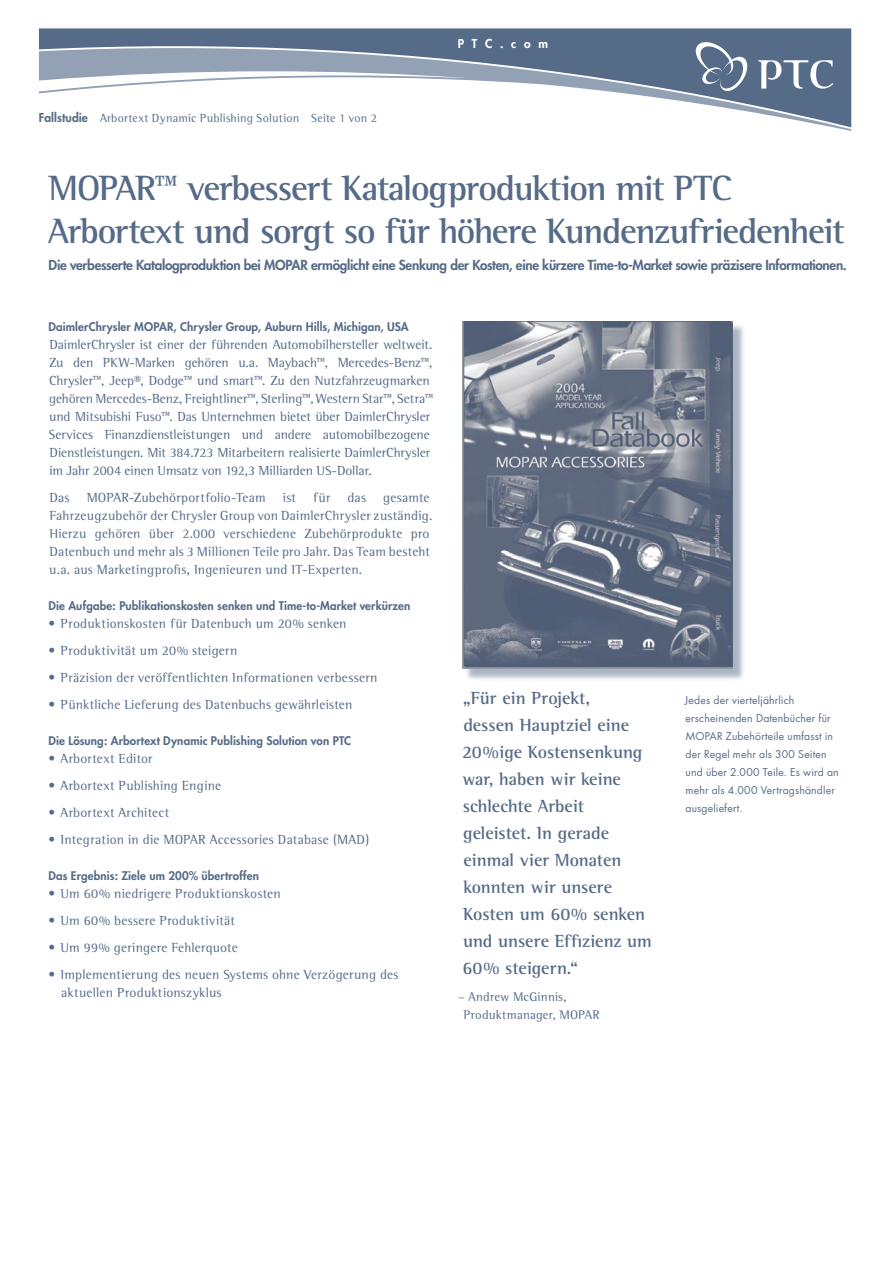
<style>
.page{position:relative;width:893px;height:1263px;background:#fff}
.page>*{position:absolute;margin:0;border:0;box-sizing:border-box;transform-origin:0 0}
.Headline{font:700 36px/43.5px "Rotis Semi Serif";letter-spacing:-.035em;color:#566b87}
.Pull_quote{font:700 18px/27px "Rotis Semi Serif";letter-spacing:-.005em;color:#566b87}
.Text{font:13.5px/18px "Rotis Semi Serif";letter-spacing:.005em;color:#566b87}
.Text_list{font:13.5px/18px "Rotis Semi Serif";letter-spacing:.015em;color:#566b87}
.Headline_subhead{font:800 13.5px "Futura Std";letter-spacing:-.025em;color:#566b87}
.Pull_quote_attribution{font:12.75px/18px "Rotis Semi Serif";letter-spacing:.015em;color:#566b87}
.t1{font:12px "Rotis Semi Serif";letter-spacing:.015em;color:#566b87}
.t2{font:800 12px "Futura Std";letter-spacing:.65em;color:#fff}
.Text_subhead{font:800 11.7px "Futura Std";letter-spacing:.01em;color:#566b87}
.t3{font:10.5px/18px "Futura Std";letter-spacing:.015em;color:#566b87}
.s1{font-family:"Futura Std";font-weight:800}
</style>
<div class="page">
<svg style="left:39px;top:28px;width:812px;height:99px"></svg>
<svg style="left:758px;top:60px;width:75px;height:29px"></svg>
<svg style="left:696px;top:41px;width:53px;height:50px;background:#77889e"></svg>
<div style="left:464px;top:323px;width:282px;height:359px;background:#566b87;opacity:.5"></div>
<img style="left:463px;top:321px;width:270px;height:348px">
<p class="t1" style="left:39px;top:111px;width:340px"><span class="s1">Fallstudie</span> Arbortext Dynamic Publishing Solution Seite 1 von 2</p>
<p class="t2" style="left:458px;top:36px;width:92px">PTC.com</p>
<p class="Headline" style="left:48px;top:166px;width:798px">MOPAR™ verbessert Katalogproduktion mit PTC<br>Arbortext und sorgt so für höhere Kundenzufriedenheit</p>
<p class="Headline_subhead" style="left:49px;top:257px;width:800px">Die verbesserte Katalogproduktion bei MOPAR ermöglicht eine Senkung der Kosten, eine kürzere Time-to-Market sowie präzisere Informationen.</p>
<p class="Text_subhead" style="left:49px;top:319px;width:362px">DaimlerChrysler MOPAR, Chrysler Group, Auburn Hills, Michigan, USA</p>
<p class="Text" style="left:49px;top:335px;width:386px">DaimlerChrysler ist einer der führenden Automobilhersteller weltweit.<br>Zu den PKW-Marken gehören u.a. Maybach™, Mercedes-Benz™, Chrysler™, Jeep®, Dodge™ und smart™. Zu den Nutzfahrzeugmarken gehören Mercedes-Benz, Freightliner™, Sterling™, Western Star™, Setra™ und Mitsubishi Fuso™. Das Unternehmen bietet über DaimlerChrysler Services Finanzdienstleistungen und andere automobilbezogene Dienstleistungen. Mit 384.723 Mitarbeitern realisierte DaimlerChrysler im Jahr 2004 einen Umsatz von 192,3 Milliarden US-Dollar.</p>
<p class="Text" style="left:49px;top:488px;width:22px">Das</p>
<p class="Text" style="left:87px;top:488px;width:181px">MOPAR-Zubehörportfolio-Team</p>
<p class="Text" style="left:283px;top:488px;width:15px">ist</p>
<p class="Text" style="left:313px;top:488px;width:18px">für</p>
<p class="Text" style="left:347px;top:488px;width:20px">das</p>
<p class="Text" style="left:49px;top:488px;width:385px;text-indent:334px">gesamte Fahrzeugzubehör der Chrysler Group von DaimlerChrysler zuständig.<br>Hierzu gehören über 2.000 verschiedene Zubehörprodukte pro Datenbuch und mehr als 3 Millionen Teile pro Jahr. Das Team besteht u.a. aus Marketingprofis, Ingenieuren und IT-Experten.</p>
<p class="Text_subhead" style="left:49px;top:598px;width:363px">Die Aufgabe: Publikationskosten senken und Time-to-Market verkürzen</p>
<p class="Text_list" style="left:49px;top:614px;width:299px">• Produktionskosten für Datenbuch um 20% senken</p>
<p class="Text_list" style="left:49px;top:641px;width:190px">• Produktivität um 20% steigern</p>
<p class="Text_list" style="left:49px;top:668px;width:330px">• Präzision der veröffentlichten Informationen verbessern</p>
<p class="Text_list" style="left:49px;top:695px;width:305px">• Pünktliche Lieferung des Datenbuchs gewährleisten</p>
<p class="Text_subhead" style="left:49px;top:733px;width:304px">Die Lösung: Arbortext Dynamic Publishing Solution von PTC</p>
<p class="Text_list" style="left:49px;top:749px;width:105px">• Arbortext Editor</p>
<p class="Text_list" style="left:49px;top:776px;width:174px">• Arbortext Publishing Engine</p>
<p class="Text_list" style="left:49px;top:803px;width:122px">• Arbortext Architect</p>
<p class="Text_list" style="left:49px;top:830px;width:322px">• Integration in die MOPAR Accessories Database (MAD)</p>
<p class="Text_subhead" style="left:49px;top:868px;width:212px">Das Ergebnis: Ziele um 200% übertroffen</p>
<p class="Text_list" style="left:49px;top:884px;width:234px">• Um 60% niedrigere Produktionskosten</p>
<p class="Text_list" style="left:49px;top:911px;width:188px">• Um 60% bessere Produktivität</p>
<p class="Text_list" style="left:49px;top:938px;width:191px">• Um 99% geringere Fehlerquote</p>
<p class="Text_list" style="left:61px;top:965px;width:339px;text-indent:-13px">• Implementierung des neuen Systems ohne Verzögerung des aktuellen Produktionszyklus</p>
<p class="Pull_quote" style="left:462px;top:685px;width:191px">„Für ein Projekt,<br>dessen Hauptziel eine<br>20%ige Kostensenkung war, haben wir keine schlechte Arbeit geleistet. In gerade einmal vier Monaten konnten wir unsere<br>Kosten um 60% senken und unsere Effizienz um<br>60% steigern.“</p>
<p class="Pull_quote_attribution" style="left:463px;top:988px;width:138px;text-indent:-5px">– Andrew McGinnis,<br>Produktmanager, MOPAR</p>
<p class="t3" style="left:685px;top:691px;width:155px">Jedes der vierteljährlich erscheinenden Datenbücher für<br>MOPAR Zubehörteile umfasst in der Regel mehr als 300 Seiten und über 2.000 Teile. Es wird an mehr als 4.000 Vertragshändler ausgeliefert.</p>
</div>
